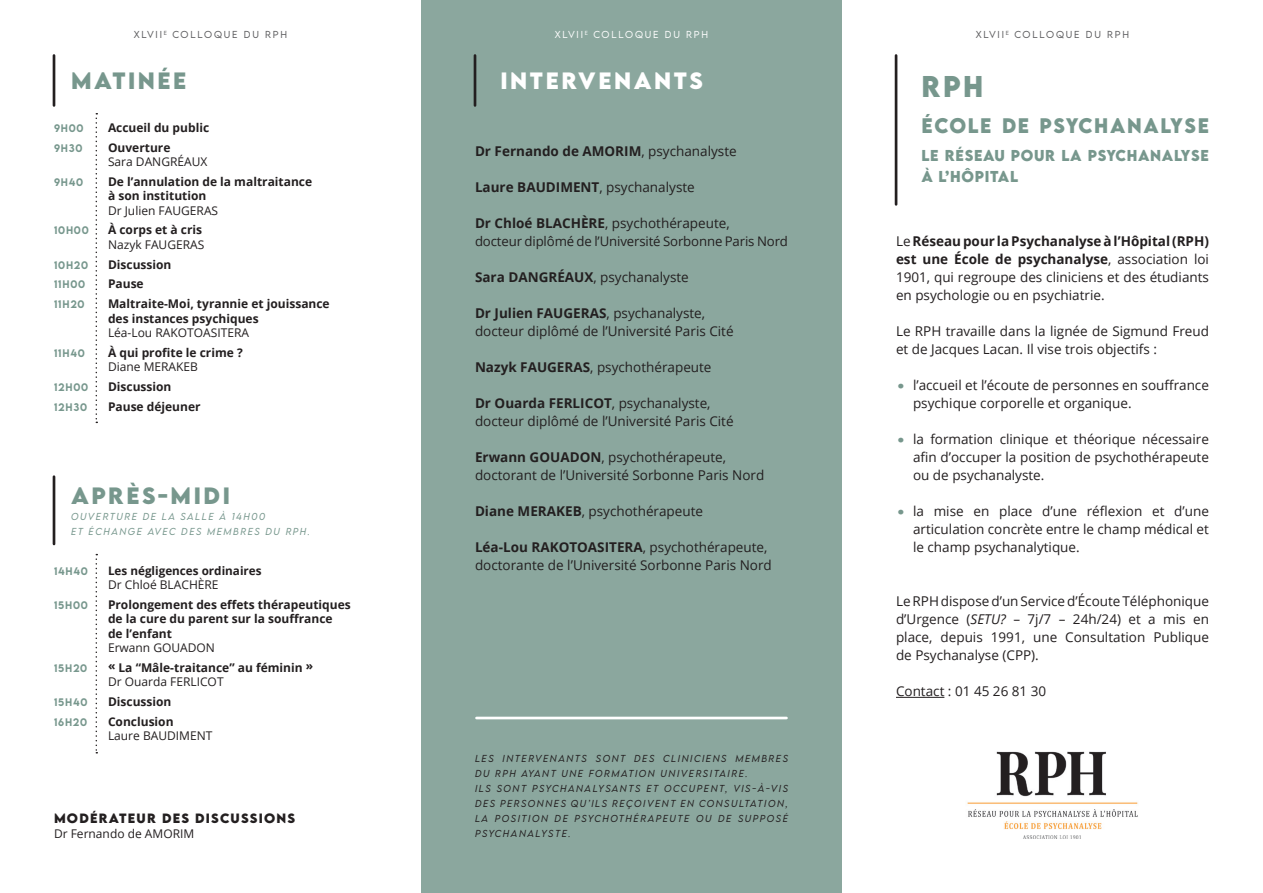
<style>
.page{position:relative;width:1263px;height:893px;background:#fff}
.page>*{position:absolute;margin:0;border:0;box-sizing:border-box;transform-origin:0 0}
.t1{font:700 26.7px "LEMONMILK";color:#77978d;scale:.96 1}
.t2{font:700 21px "LEMONMILK";letter-spacing:.12em;color:#77978d}
.t3{font:700 21px "LEMONMILK";color:#fff}
.t4{font:700 18.75px "LEMONMILK";letter-spacing:.09em;color:#77978d;scale:.96 1}
.t5{font:700 14.1px/21px "LEMONMILK";letter-spacing:.05em;color:#77978d;scale:.96 1}
.t6{font:13.5px/18px "Open Sans";color:#231f20;text-align:justify}
.t7{font:700 13.5px "Open Sans";color:#231f20}
.t8{font:13.2px "Open Sans";letter-spacing:-.01em;color:#231f20}
.t9{font:700 12.75px "LEMONMILK";color:#77978d}
.t10{font:700 12px "Open Sans";color:#231f20}
.t11{font:12px/14.4px "Open Sans";color:#231f20}
.t12{font:700 12px "LEMONMILK";letter-spacing:.1em;color:#231f20}
.t13{font:700 11.7px "Open Sans";color:#231f20}
.t14{font:500 9.75px "LEMONMILK";letter-spacing:.08em;color:#77978d}
.t15{font:italic 300 9px/15px "LEMONMILK";letter-spacing:.17em;color:#231f20}
.t16{font:italic 300 9px "LEMONMILK";letter-spacing:.17em;color:#77978d}
.t17{font:300 9px "LEMONMILK";letter-spacing:.2em;color:#5b5b5d}
.t18{font:300 9px "LEMONMILK";letter-spacing:.2em;color:#fff}
.s1{color:#5b5b5d}
.s2{font-weight:700}
.s3{font-weight:400}
.s4{font-style:italic}
</style>
<div class="page">
<div style="left:421px;top:0;width:421px;height:893px;background:#8ba79e"></div>
<hr style="left:896px;top:697px;width:48px;height:1px;background:#231f20">
<hr style="left:895px;top:56px;width:2px;height:148px;background:#231f20">
<hr style="left:474px;top:56px;width:2px;height:49px;background:#231f20">
<hr style="left:53px;top:56px;width:2px;height:49px;background:#231f20">
<hr style="left:53px;top:477px;width:2px;height:67px;background:#231f20">
<svg style="left:96px;top:113px;width:1px;height:310px"></svg>
<svg style="left:96px;top:554px;width:1px;height:199px"></svg>
<hr style="left:476px;top:717px;width:310px;height:2px;background:#fff">
<img style="left:967px;top:751px;width:171px;height:88px">
<p class="t17" style="left:134px;top:29px;width:155px">XLVII <sup>E</sup> COLLOQUE DU RPH</p>
<p class="t18" style="left:555px;top:29px;width:104px">XLVII <sup>E</sup> COLLOQUE<span class="s1">E</span></p>
<p class="t18" style="left:665px;top:29px;width:17px">DU<span class="s1">U</span></p>
<p class="t17" style="left:976px;top:29px;width:155px">XLVII <sup>E</sup> COLLOQUE DU RPH</p>
<p class="t2" style="left:71px;top:66px;width:117px">MATINÉE</p>
<p class="t14" style="left:54px;top:121px;width:31px">9h00</p>
<p class="t10" style="left:108px;top:119px;width:103px">Accueil du public</p>
<p class="t14" style="left:54px;top:141px;width:30px">9h30</p>
<p class="t11" style="left:108px;top:140px;width:101px"><span class="s2">Ouverture<br></span>Sara DANGRÉAUX</p>
<p class="t14" style="left:54px;top:175px;width:31px">9h40</p>
<p class="t10" style="left:108px;top:173px;width:206px">De l’annulation de la maltraitance</p>
<p class="t10" style="left:108px;top:187px;width:100px">à son institution</p>
<p class="t11" style="left:108px;top:203px;width:112px">Dr Julien FAUGERAS</p>
<p class="t14" style="left:54px;top:224px;width:36px">10h00</p>
<p class="t10" style="left:108px;top:221px;width:96px">À corps et à cris</p>
<p class="t11" style="left:108px;top:237px;width:98px">Nazyk FAUGERAS</p>
<p class="t14" style="left:54px;top:258px;width:36px">10h20</p>
<p class="t10" style="left:108px;top:256px;width:65px">Discussion</p>
<p class="t14" style="left:54px;top:278px;width:33px">11h00</p>
<p class="t10" style="left:108px;top:275px;width:37px">Pause</p>
<p class="t14" style="left:54px;top:298px;width:32px">11h20</p>
<p class="t10" style="left:108px;top:295px;width:223px">Maltraite-Moi, tyrannie et jouissance</p>
<p class="t10" style="left:108px;top:310px;width:152px">des instances psychiques</p>
<p class="t11" style="left:108px;top:325px;width:143px">Léa-Lou RAKOTOASITERA</p>
<p class="t14" style="left:54px;top:346px;width:32px">11h40</p>
<p class="t10" style="left:108px;top:344px;width:136px">À qui profite le crime ?</p>
<p class="t11" style="left:108px;top:359px;width:92px">Diane MERAKEB</p>
<p class="t14" style="left:54px;top:381px;width:36px">12h00</p>
<p class="t10" style="left:108px;top:378px;width:65px">Discussion</p>
<p class="t14" style="left:54px;top:400px;width:35px">12h30</p>
<p class="t10" style="left:108px;top:398px;width:94px">Pause déjeuner</p>
<p class="t18" style="left:686px;top:29px;width:23px">RPH</p>
<p class="t3" style="left:500px;top:66px;width:28px">INTER</p>
<p class="t3" style="left:578px;top:66px;width:93px">VENANTS</p>
<p class="t1" style="left:921px;top:68px;width:62px">RPH</p>
<p class="t4" style="left:921px;top:113px;width:301px">ÉCOLE DE PSYCHANALYSE</p>
<p class="t5" style="left:921px;top:145px;width:301px">LE RÉSEAU POUR LA PSYCHANALYSE<br>À L’HÔPITAL</p>
<p class="t7" style="left:475px;top:141px;width:263px">Dr Fernando de AMORIM<span class="s3">, psychanalyste</span></p>
<p class="t7" style="left:475px;top:177px;width:221px">Laure BAUDIMENT<span class="s3">, psychanalyste</span></p>
<p class="t6" style="left:475px;top:213px;width:256px"><span class="s2">Dr Chloé BLACHÈRE</span>, psychothérapeute,</p>
<p class="t8" style="left:475px;top:232px;width:314px">docteur diplômé de l’Université Sorbonne Paris Nord</p>
<p class="t6" style="left:475px;top:267px;width:215px"><span class="s2">Sara DANGRÉAUX</span>, psychanalyste</p>
<p class="t7" style="left:475px;top:303px;width:232px">Dr Julien FAUGERAS<span class="s3">, psychanalyste,</span></p>
<p class="t6" style="left:475px;top:321px;width:260px">docteur diplômé de l’Université Paris Cité</p>
<p class="t6" style="left:475px;top:357px;width:238px"><span class="s2">Nazyk FAUGERAS</span>, psychothérapeute</p>
<p class="t7" style="left:475px;top:393px;width:237px">Dr Ouarda FERLICOT<span class="s3">, psychanalyste,</span></p>
<p class="t6" style="left:475px;top:411px;width:260px">docteur diplômé de l’Université Paris Cité</p>
<p class="t6" style="left:475px;top:447px;width:253px"><span class="s2">Erwann GOUADON</span>, psychothérapeute,</p>
<p class="t6" style="left:475px;top:465px;width:291px">doctorant de l’Université Sorbonne Paris Nord</p>
<p class="t6" style="left:475px;top:501px;width:230px"><span class="s2">Diane MERAKEB</span>, psychothérapeute</p>
<p class="t6" style="left:475px;top:537px;width:298px"><span class="s2">Léa-Lou RAKOTOASITERA</span>, psychothérapeute, doctorante de l’Université Sorbonne Paris Nord</p>
<p class="t6" style="left:896px;top:232px;width:314px">Le <span class="s2">Réseau pour la Psychanalyse à l’Hôpital (RPH) est une École de psychanalyse</span>, association loi 1901, qui regroupe des cliniciens et des étudiants en psychologie ou en psychiatrie.</p>
<p class="t6" style="left:896px;top:322px;width:314px">Le RPH travaille dans la lignée de Sigmund Freud et de Jacques Lacan. Il vise trois objectifs :</p>
<p class="t6" style="left:913px;top:376px;width:297px">l’accueil et l’écoute de personnes en souffrance psychique corporelle et organique.</p>
<p class="t6" style="left:913px;top:430px;width:297px">la formation clinique et théorique nécessaire afin d’occuper la position de psychothérapeute ou de psychanalyste.</p>
<p class="t6" style="left:913px;top:502px;width:297px">la mise en place d’une réflexion et d’une articulation concrète entre le champ médical et le champ psychanalytique.</p>
<p class="t6" style="left:896px;top:592px;width:314px">Le RPH dispose d’un Service d’Écoute Téléphonique d’Urgence (<span class="s4">SETU?</span> – 7j/7 – 24h/24) et a mis en place, depuis 1991, une Consultation Publique de Psychanalyse (CPP).</p>
<p class="t6" style="left:896px;top:682px;width:152px">Contact : 01 45 26 81 30</p>
<p class="t9" style="left:897px;top:377px;width:9px">•</p>
<p class="t9" style="left:897px;top:431px;width:9px">•</p>
<p class="t2" style="left:71px;top:481px;width:37px">APRÈS</p>
<p class="t2" style="left:158px;top:481px;width:73px">-MIDI</p>
<p class="t16" style="left:71px;top:511px;width:196px">OUVERTURE DE LA SALL E À 14H00</p>
<p class="t16" style="left:71px;top:525px;width:223px">ET ÉCHANGE AVEC DES MEMBRES DU RPH</p>
<p class="t16" style="left:308px;top:525px;width:4px">.</p>
<p class="t14" style="left:54px;top:564px;width:35px">14h40</p>
<p class="t13" style="left:108px;top:562px;width:155px">Les négligences ordinaires</p>
<p class="t11" style="left:108px;top:577px;width:112px">Dr Chloé BLACHÈRE</p>
<p class="t14" style="left:54px;top:598px;width:35px">15h00</p>
<p class="t10" style="left:108px;top:596px;width:244px">Prolongement des effets thérapeutiques</p>
<p class="t10" style="left:108px;top:610px;width:226px">de la cure du parent sur la souffrance</p>
<p class="t10" style="left:108px;top:625px;width:66px">de l’enfant</p>
<p class="t11" style="left:108px;top:640px;width:108px">Erwann GOUADON</p>
<p class="t14" style="left:54px;top:661px;width:35px">15h20</p>
<p class="t10" style="left:108px;top:659px;width:207px">« La “Mâle-traitance” au féminin »</p>
<p class="t11" style="left:108px;top:674px;width:117px">Dr Ouarda FERLICOT</p>
<p class="t14" style="left:54px;top:696px;width:35px">15h40</p>
<p class="t10" style="left:108px;top:693px;width:65px">Discussion</p>
<p class="t14" style="left:54px;top:715px;width:35px">16h20</p>
<p class="t10" style="left:108px;top:713px;width:67px">Conclusion</p>
<p class="t11" style="left:108px;top:728px;width:106px">Laure BAUDIMENT</p>
<p class="t9" style="left:897px;top:503px;width:9px">•</p>
<p class="t12" style="left:54px;top:810px;width:243px">MODÉRATEUR DES DISCUSSIONS</p>
<p class="t11" style="left:54px;top:826px;width:142px">Dr Fernando de AMORIM</p>
<p class="t15" style="left:475px;top:751px;width:314px">LES INTERVENANTS SONT DES CLINICIENS MEMBRES<br>DU RPH</p>
<p class="t15" style="left:522px;top:766px;width:228px">AYANT UNE FORMATION UNIVERSITAIRE.</p>
<p class="t15" style="left:475px;top:781px;width:314px;text-align:justify">ILS SONT PSYCHANALYSANTS ET OCCUPENT, VIS-À-VIS DES PERSONNES QU’ILS REÇOIVENT EN CONSULTATION, LA POSITION DE PSYCHOTHÉRAPEUTE OU DE SUPPOSÉ PSYCHANALYSTE.</p>
</div>
